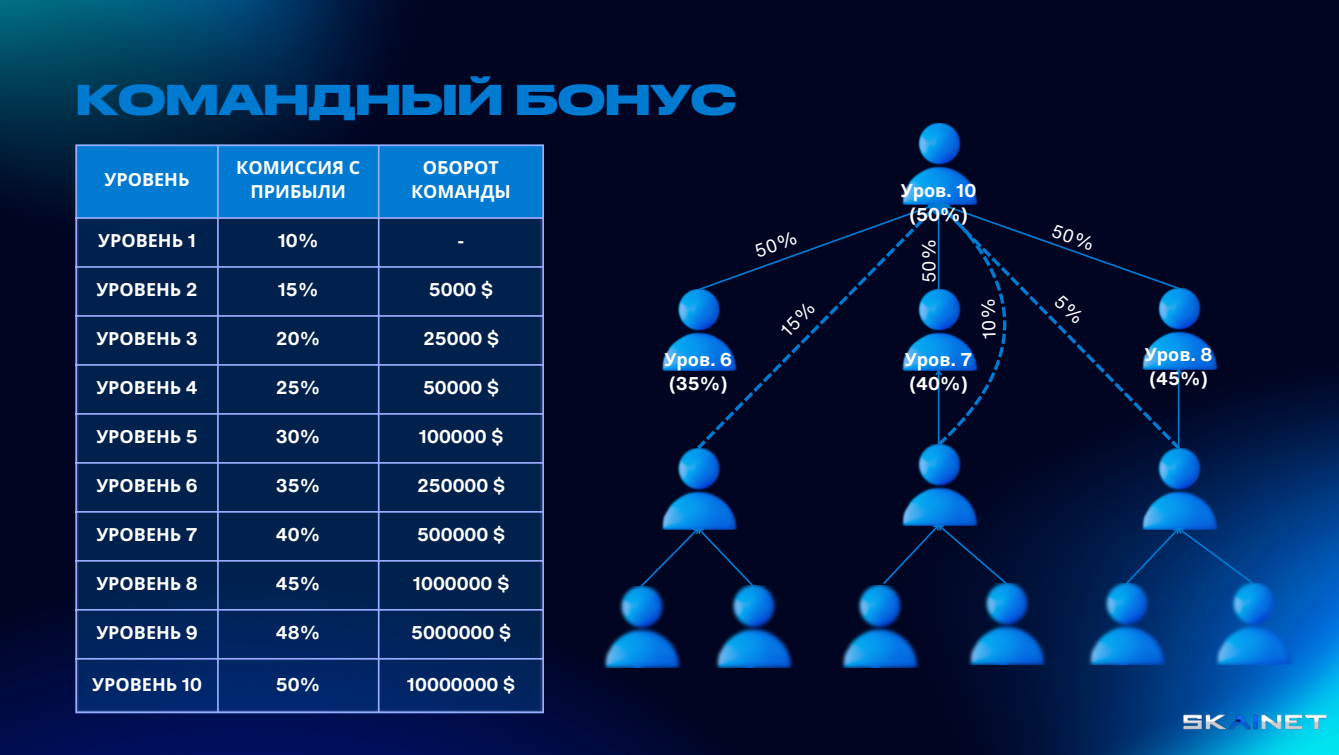
<style>
.page{position:relative;width:1339px;height:755px;background:#fff}
.page>*{position:absolute;margin:0;border:0;box-sizing:border-box;transform-origin:0 0}
.t1{font:700 40.5px "Druk Wide Cyr";color:#017ad2}
.t2{font:700 18px/24.1px "Helvetica Now Text";color:#fff}
.t3{font:700 18px/24.1px "Noto Sans";color:#fff;text-align:center}
.t4{font:18px "Helvetica Now Text";color:#fff}
.s1{font-family:"Noto Sans"}
.s2{font-family:"Helvetica Now Text"}
</style>
<div class="page">
<div style="left:0;top:0;width:1338px;height:754px;background:#010522"></div>
<img style="left:0;top:0;width:390px;height:200px">
<img style="left:881px;top:369px;width:457px;height:385px">
<img style="left:0;top:289px;width:881px;height:465px">
<img style="left:1179px;top:701px;width:148px;height:34px">
<svg style="left:77px;top:219px;width:465px;height:492px;background:#032454"></svg>
<div style="left:77px;top:146px;width:465px;height:71px;background:#017ad2"></div>
<hr style="left:75px;top:146px;width:2px;height:565px;background:#99acff">
<hr style="left:217px;top:146px;width:2px;height:565px;background:#99acff">
<hr style="left:378px;top:146px;width:1px;height:565px;background:#99acff">
<hr style="left:542px;top:146px;width:2px;height:565px;background:#99acff">
<hr style="left:75px;top:144px;width:469px;height:2px;background:#99acff">
<hr style="left:75px;top:217px;width:469px;height:2px;background:#99acff">
<hr style="left:75px;top:266px;width:469px;height:2px;background:#99acff">
<hr style="left:75px;top:315px;width:469px;height:1px;background:#99acff">
<hr style="left:75px;top:364px;width:469px;height:1px;background:#99acff">
<hr style="left:75px;top:413px;width:469px;height:1px;background:#99acff">
<hr style="left:75px;top:462px;width:469px;height:1px;background:#99acff">
<hr style="left:75px;top:511px;width:469px;height:1px;background:#99acff">
<hr style="left:75px;top:559px;width:469px;height:2px;background:#99acff">
<hr style="left:75px;top:608px;width:469px;height:2px;background:#99acff">
<hr style="left:75px;top:657px;width:469px;height:2px;background:#99acff">
<hr style="left:75px;top:711px;width:469px;height:1px;background:#99acff">
<img style="left:903px;top:123px;width:73px;height:69px">
<img style="left:623px;top:290px;width:73px;height:81px">
<img style="left:1183px;top:288px;width:35px;height:81px">
<img style="left:623px;top:448px;width:150px;height:81px">
<img style="left:566px;top:586px;width:150px;height:81px">
<img style="left:678px;top:585px;width:126px;height:81px">
<img style="left:863px;top:445px;width:150px;height:80px">
<img style="left:1103px;top:448px;width:150px;height:81px">
<img style="left:1081px;top:583px;width:97px;height:81px">
<img style="left:1178px;top:583px;width:150px;height:81px">
<img style="left:954px;top:583px;width:127px;height:81px">
<svg style="left:1123px;top:523px;width:132px;height:63px;background:#003578"></svg>
<svg style="left:881px;top:520px;width:127px;height:65px"></svg>
<img style="left:804px;top:585px;width:150px;height:81px">
<svg style="left:638px;top:523px;width:117px;height:65px"></svg>
<svg style="left:696px;top:192px;width:487px;height:253px"></svg>
<p class="t1" style="left:76px;top:74px;width:661px">КОМАНДНЫЙ БОНУС</p>
<h2 class="t3" style="left:104px;top:167px;width:86px">УРОВЕНЬ</h2>
<p class="t3" style="left:236px;top:155px;width:125px">КОМИССИЯ С<br>ПРИБЫЛИ</p>
<p class="t3" style="left:411px;top:155px;width:101px">ОБОРОТ<br>КОМАНДЫ</p>
<p class="t2" style="left:900px;top:178px;width:77px;text-align:center"><span class="s1">Уров</span>. 10 (50%)</p>
<p class="t3" style="left:98px;top:228px;width:99px">УРОВЕНЬ <span class="s2">1</span></p>
<p class="t2" style="left:278px;top:228px;width:43px">10%</p>
<p class="t2" style="left:457px;top:228px;width:8px">-</p>
<p class="t3" style="left:96px;top:276px;width:103px">УРОВЕНЬ <span class="s2">2</span></p>
<p class="t2" style="left:278px;top:277px;width:43px">15%</p>
<h2 class="t2" style="left:429px;top:277px;width:65px">5000 $</h2>
<h2 class="t3" style="left:96px;top:325px;width:103px">УРОВЕНЬ <span class="s2">3</span></h2>
<p class="t2" style="left:276px;top:326px;width:46px">20%</p>
<p class="t2" style="left:423px;top:326px;width:77px">25000 $</p>
<p class="t3" style="left:96px;top:374px;width:103px">УРОВЕНЬ <span class="s2">4</span></p>
<p class="t2" style="left:276px;top:375px;width:46px">25%</p>
<p class="t2" style="left:423px;top:375px;width:77px">50000 $</p>
<p class="t3" style="left:96px;top:423px;width:103px">УРОВЕНЬ <span class="s2">5</span></p>
<p class="t2" style="left:276px;top:424px;width:46px">30%</p>
<p class="t2" style="left:419px;top:424px;width:86px">100000 $</p>
<p class="t3" style="left:96px;top:472px;width:103px">УРОВЕНЬ <span class="s2">6</span></p>
<p class="t2" style="left:276px;top:472px;width:46px">35%</p>
<p class="t2" style="left:417px;top:472px;width:89px">250000 $</p>
<p class="t3" style="left:96px;top:521px;width:103px">УРОВЕНЬ <span class="s2">7</span></p>
<p class="t2" style="left:276px;top:521px;width:46px">40%</p>
<p class="t2" style="left:417px;top:521px;width:89px">500000 $</p>
<p class="t3" style="left:96px;top:570px;width:103px">УРОВЕНЬ <span class="s2">8</span></p>
<p class="t2" style="left:276px;top:570px;width:46px">45%</p>
<p class="t2" style="left:413px;top:570px;width:97px">1000000 $</p>
<p class="t3" style="left:96px;top:619px;width:103px">УРОВЕНЬ <span class="s2">9</span></p>
<p class="t2" style="left:276px;top:619px;width:46px">48%</p>
<p class="t2" style="left:411px;top:619px;width:101px">5000000 $</p>
<p class="t3" style="left:92px;top:671px;width:111px">УРОВЕНЬ <span class="s2">10</span></p>
<p class="t2" style="left:276px;top:671px;width:46px">50%</p>
<p class="t2" style="left:407px;top:671px;width:109px">10000000 $</p>
<p class="t4" style="left:915px;top:283px;width:46px;rotate:-90deg">50%</p>
<p class="t2" style="left:664px;top:346px;width:69px"><span class="s1">Уров</span>. 6 (35%)</p>
<p class="t2" style="left:1144px;top:342px;width:69px"><span class="s1">Уров</span>. 8 (45%)</p>
<p class="t2" style="left:904px;top:346px;width:69px"><span class="s1">Уров</span>. 7 (40%)</p>
</div>
